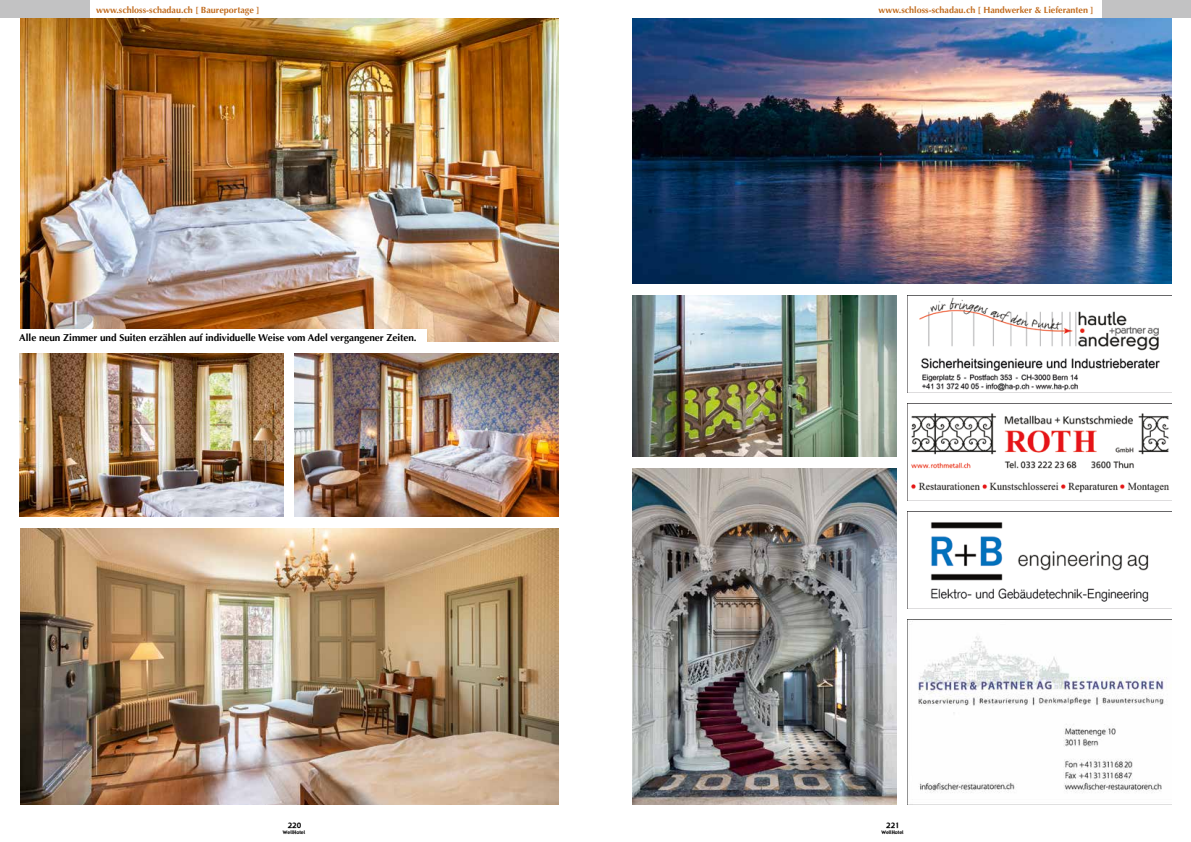
<style>
.page{position:relative;width:1191px;height:842px;background:#fff}
.page>*{position:absolute;margin:0;border:0;box-sizing:border-box;transform-origin:0 0}
.t1{font:700 10px "Optima";letter-spacing:-.005em;color:#000}
.t2{font:700 9px "Optima";color:#c26c1f}
.t3{font:7.3px "Gadget";color:#000}
.t4{font:4.8px "Gadget";color:#000}
</style>
<div class="page">
<img style="left:632px;top:17px;width:539px;height:267px">
<img style="left:20px;top:17px;width:539px;height:324px">
<img style="left:20px;top:528px;width:539px;height:276px">
<img style="left:19px;top:353px;width:264px;height:163px">
<div style="left:19px;top:329px;width:408px;height:19px;background:#fff"></div>
<img style="left:295px;top:353px;width:264px;height:163px">
<div style="left:0;top:0;width:89px;height:17px;background:#c2c2c3"></div>
<div style="left:1102px;top:0;width:89px;height:17px;background:#c2c2c3"></div>
<img style="left:907px;top:296px;width:253px;height:96px">
<img style="left:907px;top:512px;width:242px;height:96px">
<img style="left:907px;top:404px;width:262px;height:96px">
<img style="left:632px;top:468px;width:264px;height:336px">
<img style="left:632px;top:296px;width:264px;height:160px">
<img style="left:907px;top:620px;width:258px;height:184px">
<p class="t2" style="left:96px;top:5px;width:165px">www.schloss-schadau.ch [ Baureportage ]</p>
<p class="t2" style="left:878px;top:5px;width:217px">www.schloss-schadau.ch [ Handwerker &amp; Lieferanten ]</p>
<p class="t1" style="left:19px;top:332px;width:399px">Alle neun Zimmer und Suiten erzählen auf individuelle Weise vom Adel vergangener Zeiten.</p>
<p class="t3" style="left:288px;top:821px;width:15px">220</p>
<p class="t4" style="left:283px;top:829px;width:24px">WellHotel</p>
<p class="t3" style="left:886px;top:821px;width:15px">221</p>
<p class="t4" style="left:881px;top:829px;width:24px">WellHotel</p>
</div>
